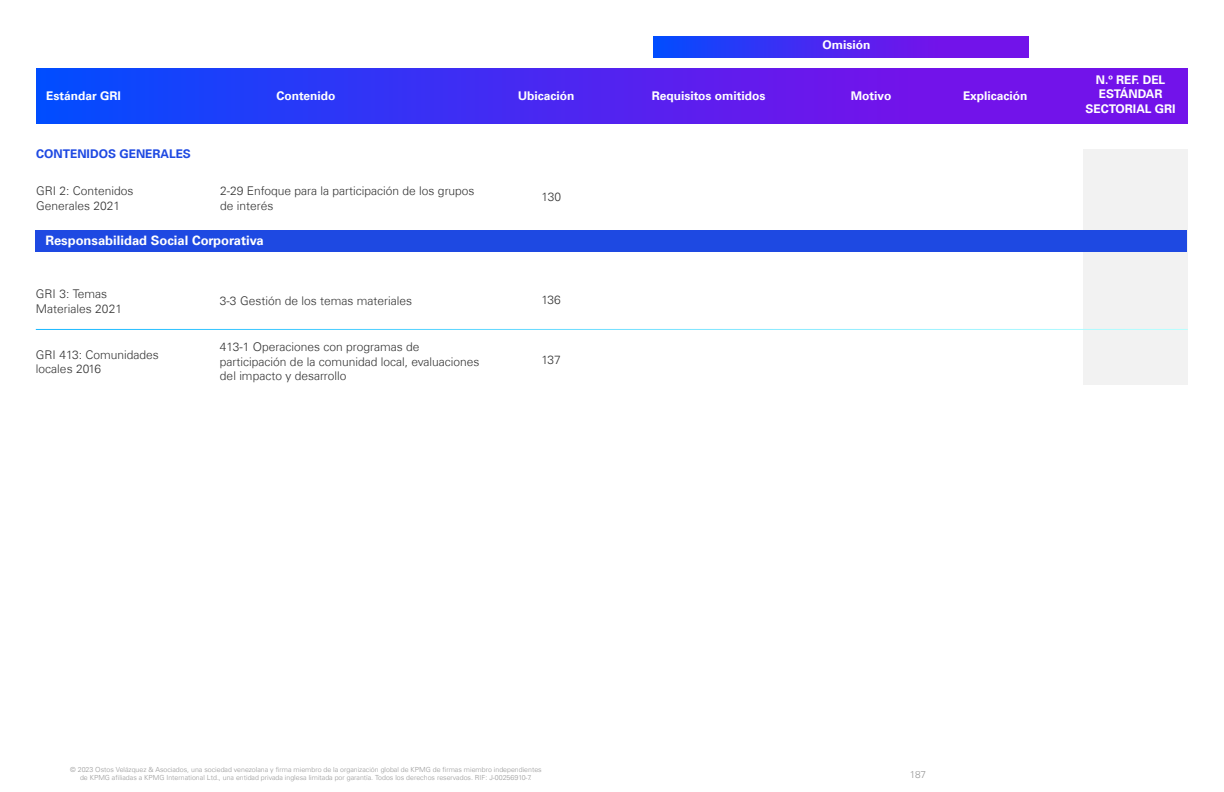
<style>
.page{position:relative;width:1224px;height:792px;background:#fff}
.page>*{position:absolute;margin:0;border:0;box-sizing:border-box;transform-origin:0 0}
.t1{font:700 13px "Universfor KPMG";color:#fff}
.t2{font:300 12px/14.4px "Universfor KPMG";color:#333}
.t3{font:700 12px/14.4px "Universfor KPMG";color:#fff;text-align:center}
.t4{font:700 12px "Universfor KPMG";color:#1e49e2}
.t5{font:300 10px "Universfor KPMG";color:#989898}
.t6{font:300 7px/8.4px "Universfor KPMG";color:#989898;text-align:center}
</style>
<div class="page">
<div style="left:1084px;top:149px;width:104px;height:236px;background:#f2f2f2"></div>
<div style="left:35px;top:231px;width:1152px;height:21px;background:#1e49e2"></div>
<svg style="left:36px;top:68px;width:1152px;height:55px;background:#4a27f1"></svg>
<hr style="left:36px;top:329px;width:1152px;height:1px;background:#fff">
<svg style="left:653px;top:36px;width:376px;height:21px;background:#4a27f1"></svg>
<p class="t3" style="left:46px;top:89px;width:76px">Estándar GRI</p>
<p class="t3" style="left:276px;top:89px;width:61px">Contenido</p>
<p class="t3" style="left:518px;top:89px;width:58px">Ubicación</p>
<p class="t4" style="left:36px;top:147px;width:156px">CONTENIDOS GENERALES</p>
<p class="t2" style="left:36px;top:184px;width:99px">GRI 2: Contenidos<br>Generales 2021</p>
<p class="t2" style="left:220px;top:184px;width:256px">2-29 Enfoque para la participación de los grupos de interés</p>
<p class="t1" style="left:45px;top:233px;width:220px">Responsabilidad Social Corporativa</p>
<p class="t2" style="left:36px;top:287px;width:88px">GRI 3: Temas<br>Materiales 2021</p>
<p class="t2" style="left:36px;top:347px;width:124px">GRI 413: Comunidades locales 2016</p>
<p class="t2" style="left:220px;top:293px;width:194px">3-3 Gestión de los temas materiales</p>
<p class="t2" style="left:220px;top:340px;width:261px">413-1 Operaciones con programas de participación de la comunidad local, evaluaciones del impacto y desarrollo</p>
<p class="t2" style="left:542px;top:190px;width:21px">130</p>
<p class="t2" style="left:541px;top:293px;width:21px">136</p>
<p class="t2" style="left:541px;top:353px;width:21px">137</p>
<p class="t3" style="left:822px;top:37px;width:49px">Omisión</p>
<p class="t3" style="left:652px;top:89px;width:115px">Requisitos omitidos</p>
<p class="t3" style="left:851px;top:89px;width:42px">Motivo</p>
<p class="t3" style="left:963px;top:89px;width:66px">Explicación</p>
<p class="t3" style="left:1086px;top:73px;width:92px">N.º REF. DEL<br>ESTÁNDAR<br>SECTORIAL GRI</p>
<p class="t6" style="left:70px;top:765px;width:473px">© 2023 Ostos Velázquez &amp; Asociados, una sociedad venezolana y firma miembro de la organización global de KPMG de firmas miembro independientes de KPMG afiliadas a KPMG International Ltd., una entidad privada inglesa limitada por garantía. Todos los derechos reservados. RIF: J-00256910-7.</p>
<p class="t5" style="left:910px;top:768px;width:18px">187</p>
</div>
